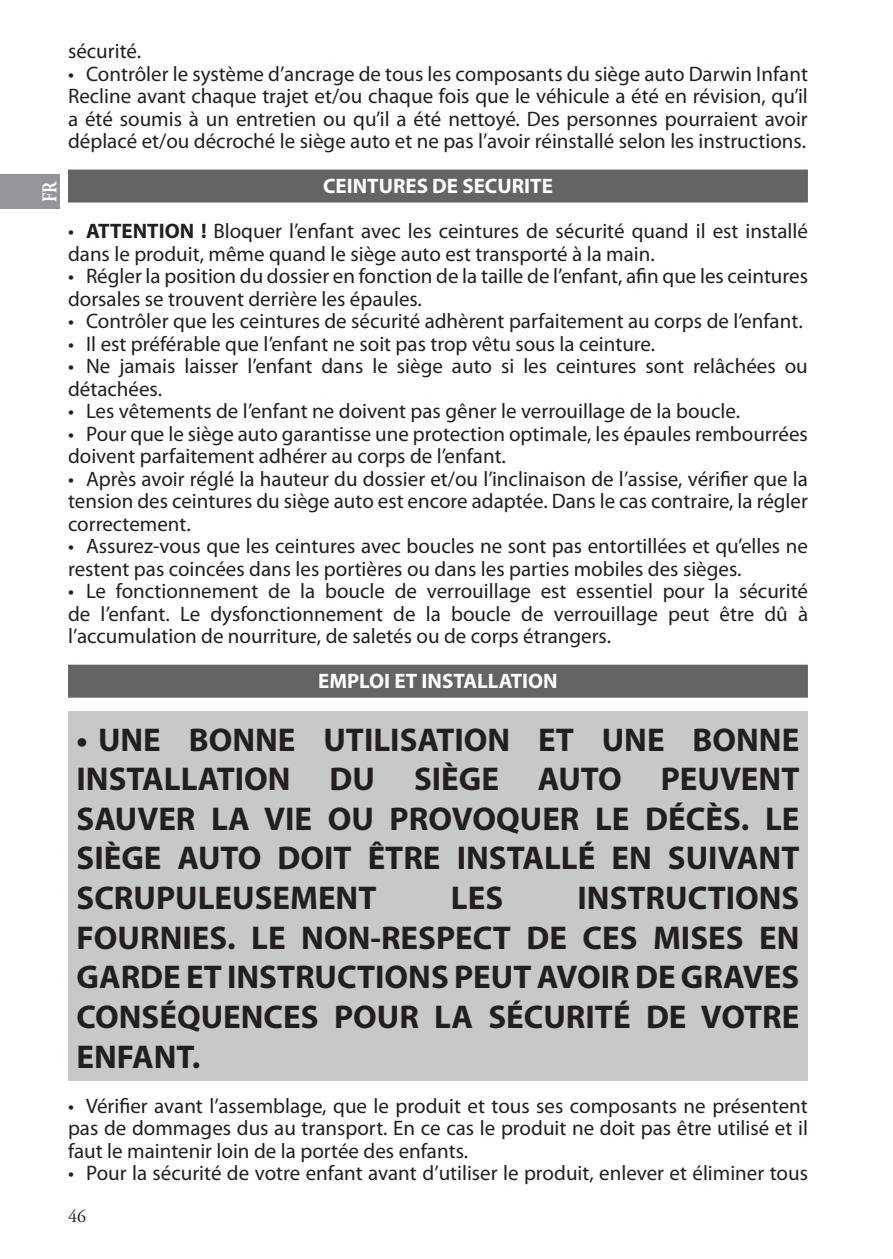
<style>
.page{position:relative;width:893px;height:1259px;background:#fff}
.page>*{position:absolute;margin:0;border:0;box-sizing:border-box;transform-origin:0 0}
.t1{font:700 33px/39.6px "Myriad Pro";color:#231f20;text-align:justify}
.t2{font:21px/22.5px "Myriad Pro";color:#231f20}
.t3{font:700 21px "Myriad Pro";color:#fff}
.t4{font:700 21px "Adobe Garamond Pro";color:#fff;scale:.8 1}
.t5{font:18px "Adobe Garamond Pro";color:#231f20}
.s1{font-weight:700}
</style>
<div class="page">
<div style="left:0;top:175px;width:60px;height:34px;background:#939598"></div>
<div style="left:68px;top:711px;width:740px;height:369px;background:#c6c8ca"></div>
<div style="left:68px;top:169px;width:740px;height:33px;background:#636466"></div>
<div style="left:68px;top:664px;width:740px;height:33px;background:#636466"></div>
<p class="t4" style="left:41px;top:202px;width:28px;rotate:-90deg">FR</p>
<p class="t2" style="left:68px;top:41px;width:75px">sécurité.</p>
<p class="t2" style="left:68px;top:64px;width:741px;text-align:justify">• Contrôler le système d’ancrage de tous les composants du siège auto Darwin Infant Recline avant chaque trajet et/ou chaque fois que le véhicule a été en révision, qu’il a été soumis à un entretien ou qu’il a été nettoyé. Des personnes pourraient avoir déplacé et/ou décroché le siège auto et ne pas l’avoir réinstallé selon les instructions.</p>
<p class="t3" style="left:323px;top:178px;width:231px">CEINTURES DE SECURITE</p>
<p class="t2" style="left:68px;top:221px;width:741px">• <span class="s1">ATTENTION !</span> Bloquer l’enfant avec les ceintures de sécurité quand il est installé dans le produit, même quand le siège auto est transporté à la main.</p>
<p class="t2" style="left:68px;top:266px;width:741px">• Régler la position du dossier en fonction de la taille de l’enfant, afin que les ceintures dorsales se trouvent derrière les épaules.</p>
<p class="t2" style="left:68px;top:311px;width:736px">• Contrôler que les ceintures de sécurité adhèrent parfaitement au corps de l’enfant.</p>
<p class="t2" style="left:68px;top:334px;width:589px">• Il est préférable que l’enfant ne soit pas trop vêtu sous la ceinture.</p>
<p class="t2" style="left:68px;top:356px;width:741px">• Ne jamais laisser l’enfant dans le siège auto si les ceintures sont relâchées ou détachées.</p>
<p class="t2" style="left:68px;top:401px;width:674px">• Les vêtements de l’enfant ne doivent pas gêner le verrouillage de la boucle.</p>
<p class="t2" style="left:68px;top:424px;width:741px">• Pour que le siège auto garantisse une protection optimale, les épaules rembourrées doivent parfaitement adhérer au corps de l’enfant.</p>
<p class="t2" style="left:68px;top:469px;width:741px;text-align:justify">• Après avoir réglé la hauteur du dossier et/ou l’inclinaison de l’assise, vérifier que la tension des ceintures du siège auto est encore adaptée. Dans le cas contraire, la régler correctement.</p>
<p class="t2" style="left:68px;top:536px;width:741px">• Assurez-vous que les ceintures avec boucles ne sont pas entortillées et qu’elles ne restent pas coincées dans les portières ou dans les parties mobiles des sièges.</p>
<p class="t2" style="left:68px;top:581px;width:742px;text-align:justify">• Le fonctionnement de la boucle de verrouillage est essentiel pour la sécurité de l’enfant. Le dysfonctionnement de la boucle de verrouillage peut être dû à l’accumulation de nourriture, de saletés ou de corps étrangers.</p>
<p class="t3" style="left:318px;top:673px;width:241px">EMPLOI ET INSTALLATION</p>
<h1 class="t1" style="left:77px;top:722px;width:724px">• UNE BONNE UTILISATION ET UNE BONNE INSTALLATION DU SIÈGE AUTO PEUVENT SAUVER LA VIE OU PROVOQUER LE DÉCÈS. LE SIÈGE AUTO DOIT ÊTRE INSTALLÉ EN SUIVANT SCRUPULEUSEMENT</h1>
<h1 class="t1" style="left:77px;top:880px;width:724px;text-indent:501px">INSTRUCTIONS FOURNIES. LE NON-RESPECT DE CES MISES EN GARDE ET INSTRUCTIONS PEUT AVOIR DE GRAVES CONSÉQUENCES POUR LA SÉCURITÉ DE VOTRE ENFANT.</h1>
<p class="t2" style="left:68px;top:1095px;width:741px;text-align:justify">• Vérifier avant l’assemblage, que le produit et tous ses composants ne présentent pas de dommages dus au transport. En ce cas le produit ne doit pas être utilisé et il faut le maintenir loin de la portée des enfants.</p>
<p class="t2" style="left:68px;top:1163px;width:741px">• Pour la sécurité de votre enfant avant d’utiliser le produit, enlever et éliminer tous</p>
<h1 class="t1" style="left:451px;top:880px;width:54px">LES</h1>
<p class="t5" style="left:68px;top:1208px;width:19px">46</p>
</div>
